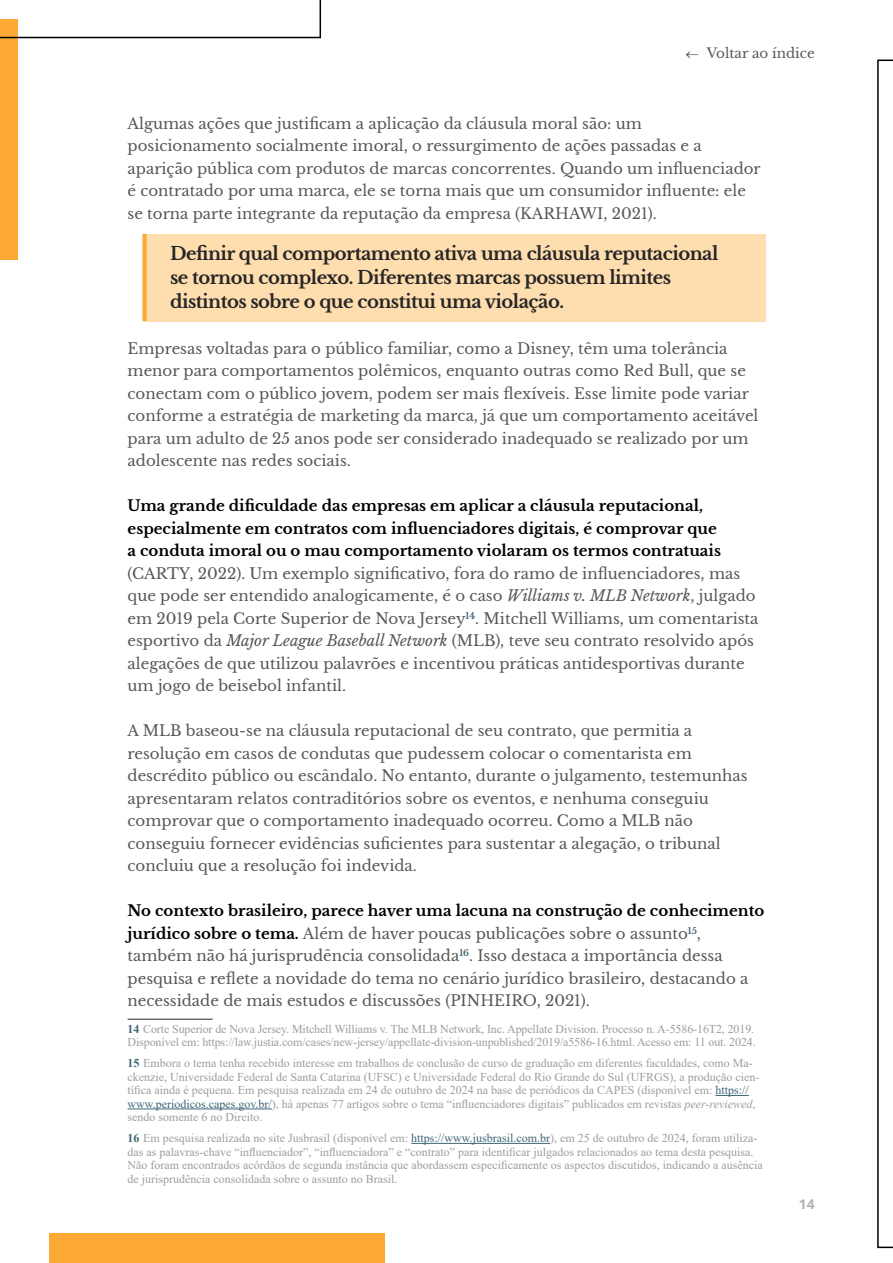
<style>
.page{position:relative;width:893px;height:1263px;background:#fff}
.page>*{position:absolute;margin:0;border:0;box-sizing:border-box;transform-origin:0 0}
.t1{font:700 18px/24px "Libre Baskerville";letter-spacing:-.03em;color:#262626}
.t2{font:15px/22.5px "Libre Baskerville";color:#575756}
.t3{font:700 15px/22.5px "Libre Baskerville";color:#000}
.t4{font:700 15px "Aptos";color:#b3b2b2}
.t5{font:13.5px "Libre Baskerville";color:#575756}
.t6{font:12px/13.5px "Times New Roman";color:#9d9d9c}
.s1{font-style:italic}
.s2{font-weight:700;color:#000}
.s3{font-weight:700;color:#3f6575}
.s4{color:#3f6575}
</style>
<div class="page">
<div style="left:49px;top:1233px;width:336px;height:30px;background:#fca936"></div>
<div style="left:0;top:19px;width:17px;height:241px;background:#fca936"></div>
<svg style="left:0;top:0;width:321px;height:38px"></svg>
<svg style="left:877px;top:60px;width:16px;height:1188px"></svg>
<div style="left:145px;top:234px;width:620px;height:87px;background:#feddaf"></div>
<div style="left:142px;top:234px;width:5px;height:87px;background:#fca936"></div>
<hr style="left:128px;top:1019px;width:85px;height:1px;background:#262626">
<hr style="left:715px;top:1095px;width:34px;height:1px;background:#3f6575">
<hr style="left:128px;top:1109px;width:144px;height:1px;background:#3f6575">
<hr style="left:411px;top:1143px;width:139px;height:1px;background:#3f6575">
<p class="t5" style="left:686px;top:45px;width:131px">← Voltar ao índice</p>
<p class="t2" style="left:128px;top:112px;width:635px">Algumas ações que justificam a aplicação da cláusula moral são: um posicionamento socialmente imoral, o ressurgimento de ações passadas e a aparição pública com produtos de marcas concorrentes. Quando um influenciador é contratado por uma marca, ele se torna mais que um consumidor influente: ele se torna parte integrante da reputação da empresa (KARHAWI, 2021).</p>
<p class="t1" style="left:170px;top:241px;width:550px">Definir qual comportamento ativa uma cláusula reputacional se tornou complexo. Diferentes marcas possuem limites distintos sobre o que constitui uma violação.</p>
<p class="t2" style="left:128px;top:337px;width:632px">Empresas voltadas para o público familiar, como a Disney, têm uma tolerância menor para comportamentos polêmicos, enquanto outras como Red Bull, que se conectam com o público jovem, podem ser mais flexíveis. Esse limite pode variar conforme a estratégia de marketing da marca, já que um comportamento aceitável para um adulto de 25 anos pode ser considerado inadequado se realizado por um adolescente nas redes sociais.</p>
<p class="t3" style="left:128px;top:495px;width:595px">Uma grande dificuldade das empresas em aplicar a cláusula reputacional, especialmente em contratos com influenciadores digitais, é comprovar que a conduta imoral ou o mau comportamento violaram os termos contratuais</p>
<p class="t2" style="left:128px;top:562px;width:632px">(CARTY, 2022). Um exemplo significativo, fora do ramo de influenciadores, mas que pode ser entendido analogicamente, é o caso <span class="s1">Williams v. MLB Network</span>, julgado em 2019 pela Corte Superior de Nova Jersey<sup>14</sup>. Mitchell Williams, um comentarista esportivo da <span class="s1">Major League Baseball Network</span> (MLB), teve seu contrato resolvido após alegações de que utilizou palavrões e incentivou práticas antidesportivas durante um jogo de beisebol infantil.</p>
<p class="t2" style="left:128px;top:720px;width:621px">A MLB baseou-se na cláusula reputacional de seu contrato, que permitia a resolução em casos de condutas que pudessem colocar o comentarista em descrédito público ou escândalo. No entanto, durante o julgamento, testemunhas apresentaram relatos contraditórios sobre os eventos, e nenhuma conseguiu comprovar que o comportamento inadequado ocorreu. Como a MLB não conseguiu fornecer evidências suficientes para sustentar a alegação, o tribunal concluiu que a resolução foi indevida.</p>
<p class="t2" style="left:128px;top:900px;width:638px"><span class="s2">No contexto brasileiro, parece haver uma lacuna na construção de conhecimento jurídico sobre o tema.</span> Além de haver poucas publicações sobre o assunto<sup>15</sup>, também não há jurisprudência consolidada<sup>16</sup>. Isso destaca a importância dessa pesquisa e reflete a novidade do tema no cenário jurídico brasileiro, destacando a necessidade de mais estudos e discussões (PINHEIRO, 2021).</p>
<p class="t6" style="left:128px;top:1021px;width:630px"><span class="s3">14</span> Corte Superior de Nova Jersey. Mitchell Williams v. The MLB Network, Inc. Appellate Division. Processo n. A-5586-16T2, 2019.<br>Disponível em: https://law.justia.com/cases/new-jersey/appellate-division-unpublished/2019/a5586-16.html. Acesso em: 11 out. 2024.</p>
<p class="t6" style="left:128px;top:1056px;width:633px"><span class="s3">15</span> Embora o tema tenha recebido interesse em trabalhos de conclusão de curso de graduação em diferentes faculdades, como Ma&shy;ckenzie, Universidade Federal de Santa Catarina (UFSC) e Universidade Federal do Rio Grande do Sul (UFRGS), a produção cien&shy;tífica ainda é pequena. Em pesquisa realizada em 24 de outubro de 2024 na base de periódicos da CAPES (disponível em: <span class="s4">https:// www.periodicos.capes.gov.br/</span>), há apenas 77 artigos sobre o tema “influenciadores digitais” publicados em revistas <span class="s1">peer-reviewed</span>, sendo somente 6 no Direito.</p>
<p class="t6" style="left:128px;top:1131px;width:637px"><span class="s3">16</span> Em pesquisa realizada no site Jusbrasil (disponível em: <span class="s4">https://www.jusbrasil.com.br</span>), em 25 de outubro de 2024, foram utiliza&shy;das as palavras-chave “influenciador”, “influenciadora” e “contrato” para identificar julgados relacionados ao tema desta pesquisa.<br>Não foram encontrados acórdãos de segunda instância que abordassem especificamente os aspectos discutidos, indicando a ausência de jurisprudência consolidada sobre o assunto no Brasil.</p>
<p class="t4" style="left:799px;top:1194px;width:18px">14</p>
</div>
